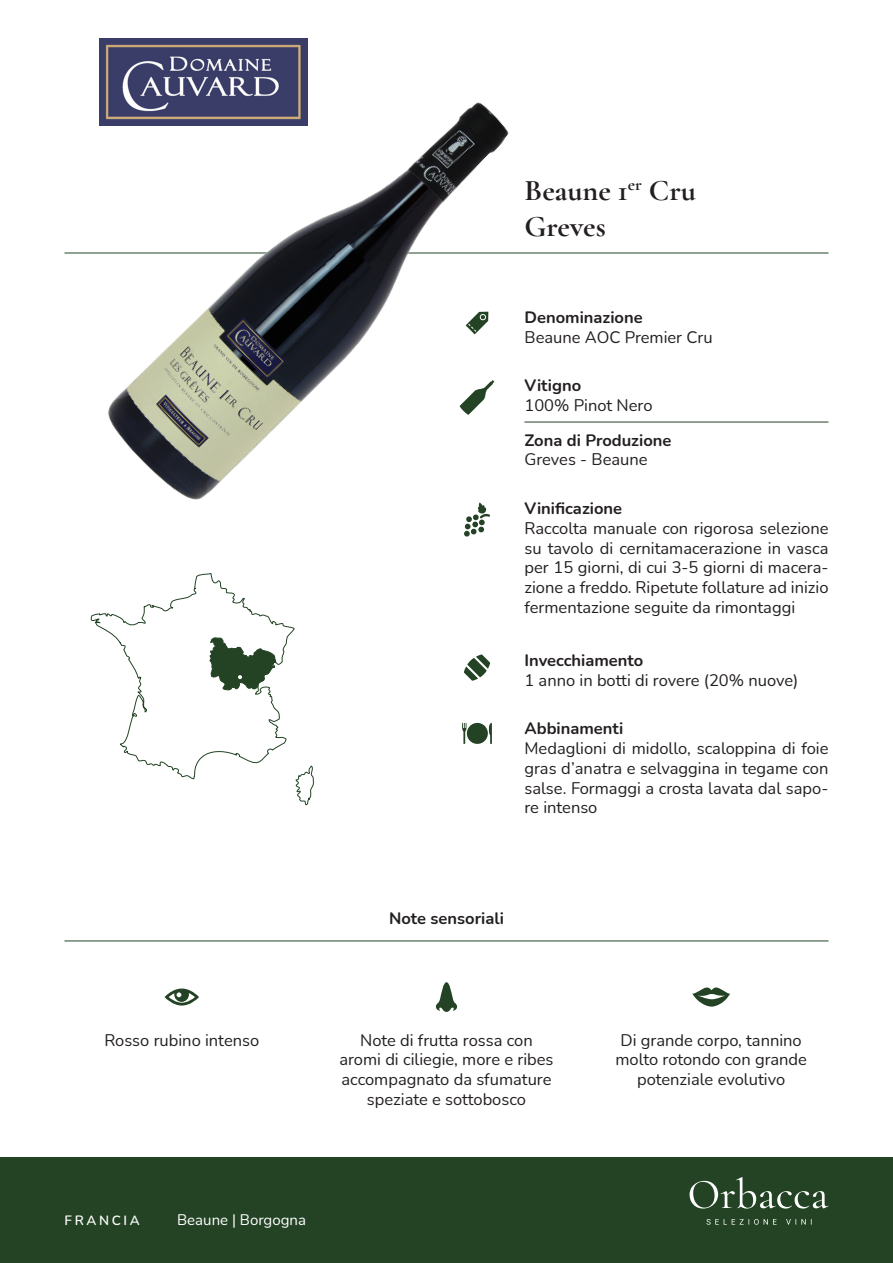
<style>
.page{position:relative;width:893px;height:1263px;background:#fff}
.page>*{position:absolute;margin:0;border:0;box-sizing:border-box;transform-origin:0 0}
.t1{font:700 30px/36px "Cormorant Garamond";color:#231f20}
.t2{font:16.5px/19.8px "Nunito";color:#231f20;text-align:center}
.t3{font:700 16.5px "Nunito";color:#231f20}
.t4{font:15px "Nunito";color:#fff}
.t5{font:600 13.5px "Nunito";letter-spacing:.2em;color:#fff}
</style>
<div class="page">
<img style="left:99px;top:38px;width:209px;height:24px">
<div style="left:0;top:1158px;width:893px;height:105px;background:#234324"></div>
<hr style="left:65px;top:253px;width:763px;height:1px;background:#234324">
<hr style="left:64px;top:941px;width:764px;height:1px;background:#234324">
<svg style="left:690px;top:1177px;width:138px;height:31px"></svg>
<svg style="left:706px;top:1219px;width:106px;height:6px"></svg>
<svg style="left:435px;top:982px;width:23px;height:30px"></svg>
<svg style="left:692px;top:987px;width:38px;height:20px"></svg>
<svg style="left:165px;top:988px;width:34px;height:17px"></svg>
<hr style="left:524px;top:422px;width:304px;height:1px;background:#234324">
<svg style="left:464px;top:521px;width:21px;height:16px"></svg>
<svg style="left:464px;top:654px;width:26px;height:27px"></svg>
<svg style="left:462px;top:722px;width:30px;height:22px"></svg>
<svg style="left:90px;top:573px;width:224px;height:233px"></svg>
<img style="left:90px;top:62px;width:459px;height:459px">
<h1 class="t1" style="left:524px;top:172px;width:173px">Beaune 1<sup>er</sup> Cru<br>Greves</h1>
<p class="t3" style="left:524px;top:306px;width:120px">Denominazione</p>
<p class="t2" style="left:524px;top:327px;width:190px">Beaune AOC Premier Cru</p>
<p class="t3" style="left:524px;top:375px;width:58px">Vitigno</p>
<p class="t2" style="left:524px;top:396px;width:130px">100% Pinot Nero</p>
<p class="t3" style="left:524px;top:429px;width:148px">Zona di Produzione</p>
<p class="t2" style="left:524px;top:450px;width:125px">Greves - Beaune</p>
<p class="t3" style="left:524px;top:497px;width:99px">Vinificazione</p>
<p class="t2" style="left:524px;top:518px;width:306px;text-align:justify">Raccolta manuale con rigorosa selezione su tavolo di cernitamacerazione in vasca per 15 giorni, di cui 3-5 giorni di macera&shy;zione a freddo. Ripetute follature ad inizio fermentazione seguite da rimontaggi</p>
<p class="t3" style="left:524px;top:649px;width:120px">Invecchiamento</p>
<p class="t2" style="left:524px;top:670px;width:275px">1 anno in botti di rovere (20% nuove)</p>
<p class="t3" style="left:524px;top:717px;width:100px">Abbinamenti</p>
<p class="t2" style="left:524px;top:739px;width:306px;text-align:justify">Medaglioni di midollo, scaloppina di foie gras d’anatra e selvaggina in tegame con salse. Formaggi a crosta lavata dal sapo&shy;re intenso</p>
<p class="t3" style="left:389px;top:907px;width:116px">Note sensoriali</p>
<p class="t2" style="left:104px;top:1030px;width:156px">Rosso rubino intenso</p>
<p class="t2" style="left:615px;top:1030px;width:193px">Di grande corpo, tannino molto rotondo con grande potenziale evolutivo</p>
<p class="t2" style="left:339px;top:1030px;width:216px">Note di frutta rossa con aromi di ciliegie, more e ribes accompagnato da sfumature speziate e sottobosco</p>
<p class="t5" style="left:65px;top:1211px;width:77px">FRANCIA</p>
<p class="t4" style="left:177px;top:1209px;width:130px">Beaune | Borgogna</p>
</div>
